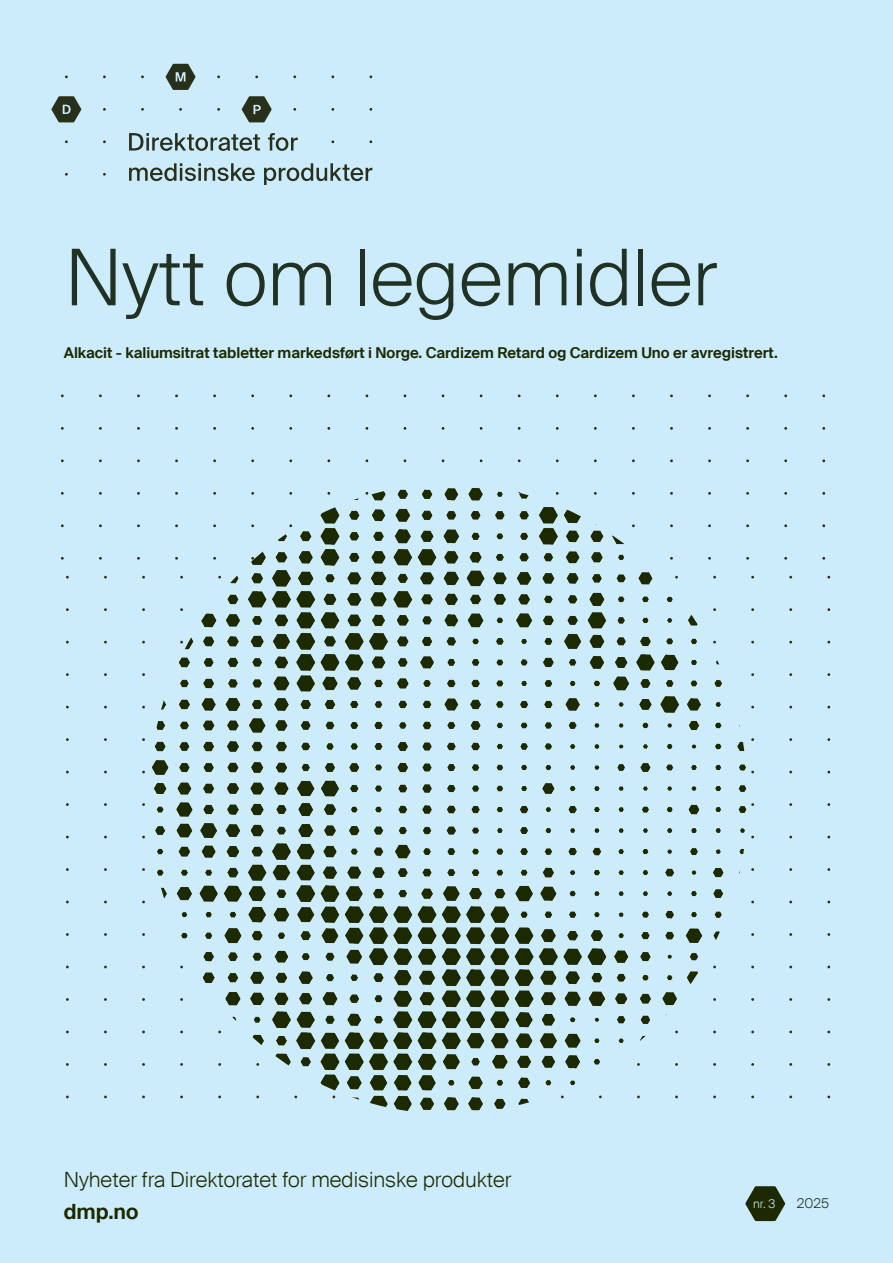
<style>
.page{position:relative;width:893px;height:1263px;background:#ccecfb}
.page>*{position:absolute;margin:0;border:0;box-sizing:border-box;transform-origin:0 0}
.t1{font:300 78px "Suisse Intl";color:#213224}
.Ingress_liten{font:300 21px "Suisse Intl";color:#1d2900}
.Ingress_liten-2{font:600 21px "Suisse Intl";color:#1d2900}
.Brødtekst{font:600 15px "Suisse Intl";color:#1d2900}
.Liten_tekst{font:300 13.5px "Suisse Intl";color:#213224}
.Liten_tekst-2{font:300 12px "Suisse Intl";color:#ccecfb}
</style>
<div class="page">
<img style="left:151px;top:488px;width:597px;height:623px">
<svg style="left:745px;top:1186px;width:40px;height:35px"></svg>
<svg style="left:129px;top:133px;width:101px;height:18px"></svg>
<svg style="left:231px;top:134px;width:29px;height:17px"></svg>
<svg style="left:268px;top:133px;width:30px;height:18px"></svg>
<svg style="left:129px;top:163px;width:100px;height:18px"></svg>
<svg style="left:231px;top:163px;width:24px;height:18px"></svg>
<svg style="left:264px;top:163px;width:108px;height:22px"></svg>
<svg style="left:51px;top:96px;width:30px;height:26px"></svg>
<svg style="left:166px;top:64px;width:30px;height:26px"></svg>
<svg style="left:242px;top:96px;width:30px;height:26px"></svg>
<h1 class="t1" style="left:65px;top:233px;width:653px">Nytt om legemidler</h1>
<p class="Brødtekst" style="left:64px;top:344px;width:716px">Alkacit - kaliumsitrat tabletter markedsført i Norge. Cardizem Retard og Cardizem Uno er avregistrert.</p>
<p class="Ingress_liten" style="left:64px;top:1168px;width:449px">Nyheter fra Direktoratet for medisinske produkter</p>
<p class="Ingress_liten-2" style="left:64px;top:1199px;width:76px">dmp.no</p>
<p class="Liten_tekst-2" style="left:753px;top:1197px;width:23px">nr. 3</p>
<p class="Liten_tekst" style="left:797px;top:1196px;width:34px">2025</p>
</div>
